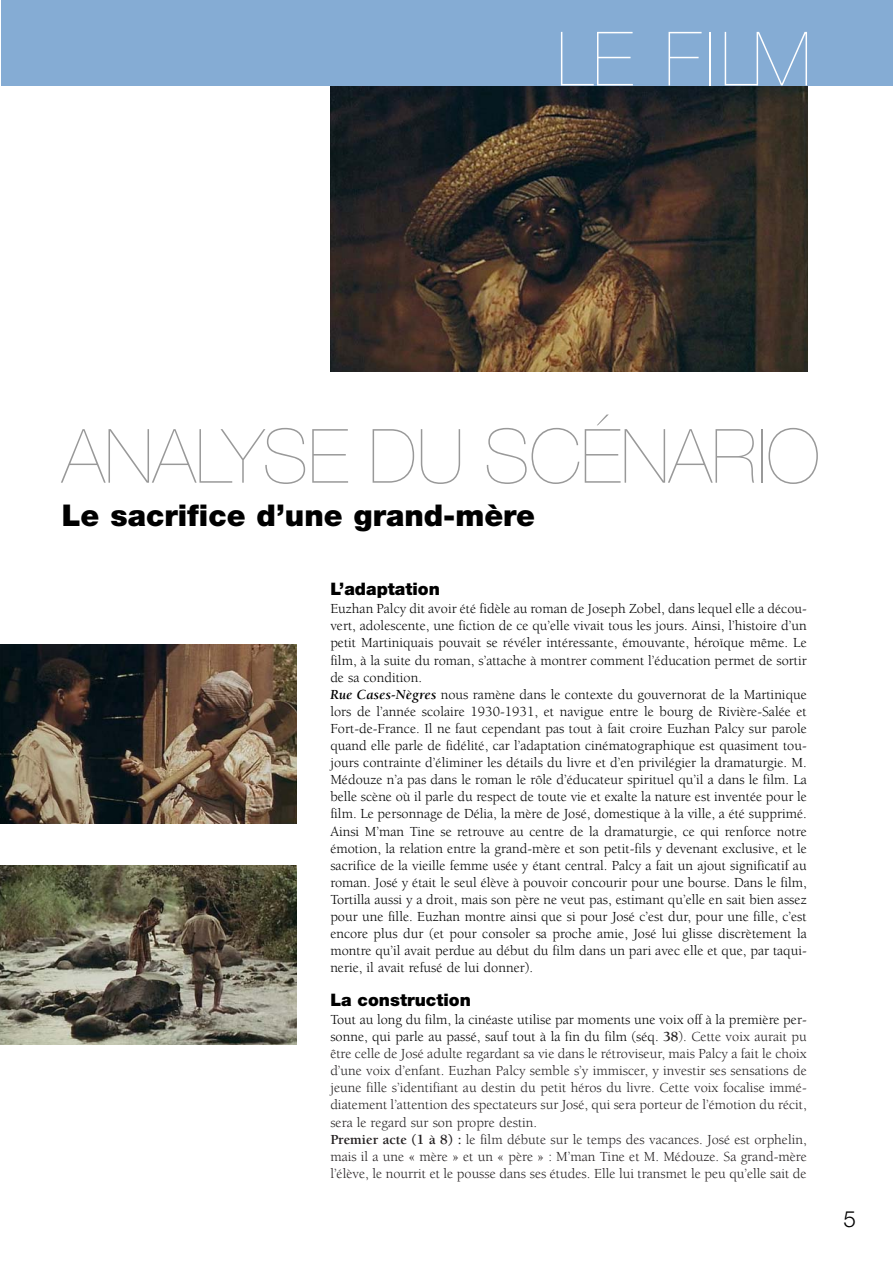
<style>
.page{position:relative;width:893px;height:1263px;background:#fff}
.page>*{position:absolute;margin:0;border:0;box-sizing:border-box;transform-origin:0 0}
.t1{font:200 75px "Helvetica Neue";letter-spacing:-.005em;color:#999}
.t2{font:200 75px "Helvetica Neue";letter-spacing:.03em;color:#fff}
.t3{font:900 30px "Helvetica Neue";color:#000}
.t4{font:300 22.5px "Helvetica Neue";color:#000}
.t5{font:900 17.25px "Helvetica Neue";color:#000}
.t6{font:14.25px/17.1px "Berkeley";color:#000}
.t7{font:14.25px/17.1px "Berkeley";color:#231f20}
.s1{font-weight:700;font-style:italic}
.s2{color:#000}
.s3{font-weight:700}
</style>
<div class="page">
<img style="left:0;top:644px;width:297px;height:180px">
<img style="left:0;top:865px;width:297px;height:180px">
<img style="left:331px;top:86px;width:476px;height:286px">
<div style="left:1px;top:0;width:891px;height:86px;background:#85acd4"></div>
<h1 class="t2" style="left:557px;top:32px;width:256px">LE FILM</h1>
<h1 class="t1" style="left:62px;top:429px;width:760px">ANALYSE DU SCÉNARIO</h1>
<h2 class="t3" style="left:62px;top:504px;width:474px">Le sacrifice d’une grand-mère</h2>
<p class="t5" style="left:330px;top:583px;width:111px">L’adaptation</p>
<p class="t6" style="left:330px;top:602px;width:478px">Euzhan Palcy dit avoir été fidèle au roman de Joseph Zobel, dans lequel elle a décou&shy;vert, adolescente, une fiction de ce qu’elle vivait tous les jours. Ainsi, l’histoire d’un petit Martiniquais pouvait se révéler intéressante, émouvante, héroïque même. Le film, à la suite du roman, s’attache à montrer comment l’éducation permet de sortir de sa condition.<br><span class="s1">Rue Cases-Nègres</span> nous ramène dans le contexte du gouvernorat de la Martinique lors de l’année scolaire 1930-1931, et navigue entre le bourg de Rivière-Salée et Fort-de-France. Il ne faut cependant pas tout à fait croire Euzhan Palcy sur parole quand elle parle de fidélité, car l’adaptation cinématographique est quasiment tou&shy;jours contrainte d’éliminer les détails du livre et d’en privilégier la dramaturgie. M.<br>Médouze n’a pas dans le roman le rôle d’éducateur spirituel qu’il a dans le film. La belle scène où il parle du respect de toute vie et exalte la nature est inventée pour le film. Le personnage de Délia, la mère de José, domestique à la ville, a été supprimé.<br>Ainsi M’man Tine se retrouve au centre de la dramaturgie, ce qui renforce notre émotion, la relation entre la grand-mère et son petit-fils y devenant exclusive, et le sacrifice de la vieille femme usée y étant central. Palcy a fait un ajout significatif au roman. José y était le seul élève à pouvoir concourir pour une bourse. Dans le film, Tortilla aussi y a droit, mais son père ne veut pas, estimant qu’elle en sait bien assez pour une fille. Euzhan montre ainsi que si pour José c’est dur, pour une fille, c’est encore plus dur (et pour consoler sa proche amie, José lui glisse discrètement la montre qu’il avait perdue au début du film dans un pari avec elle et que, par taqui&shy;nerie, il avait refusé de lui donner).</p>
<p class="t5" style="left:330px;top:993px;width:142px">La construction</p>
<p class="t7" style="left:330px;top:1012px;width:478px"><span class="s2">Tout au long du film, la cinéaste utilise par moments une voix off à la première per&shy;sonne, qui parle au passé, sauf tout à la fin du film (séq.</span> <span class="s3">38</span>). Cette voix aurait pu être celle de José adulte regardant sa vie dans le rétroviseur, mais Palcy a fait le choix d’une voix d’enfant. Euzhan Palcy semble s’y immiscer, y investir ses sensations de jeune fille s’identifiant au destin du petit héros du livre. Cette voix focalise immé&shy;diatement l’attention des spectateurs sur José, qui sera porteur de l’émotion du récit, sera le regard sur son propre destin.<br><span class="s3">Premier acte (1 à 8) :</span> le film débute sur le temps des vacances. José est orphelin, mais il a une « mère » et un « père » : M’man Tine et M. Médouze. Sa grand-mère l’élève, le nourrit et le pousse dans ses études. Elle lui transmet le peu qu’elle sait de</p>
<h3 class="t4" style="left:843px;top:1211px;width:14px">5</h3>
</div>
